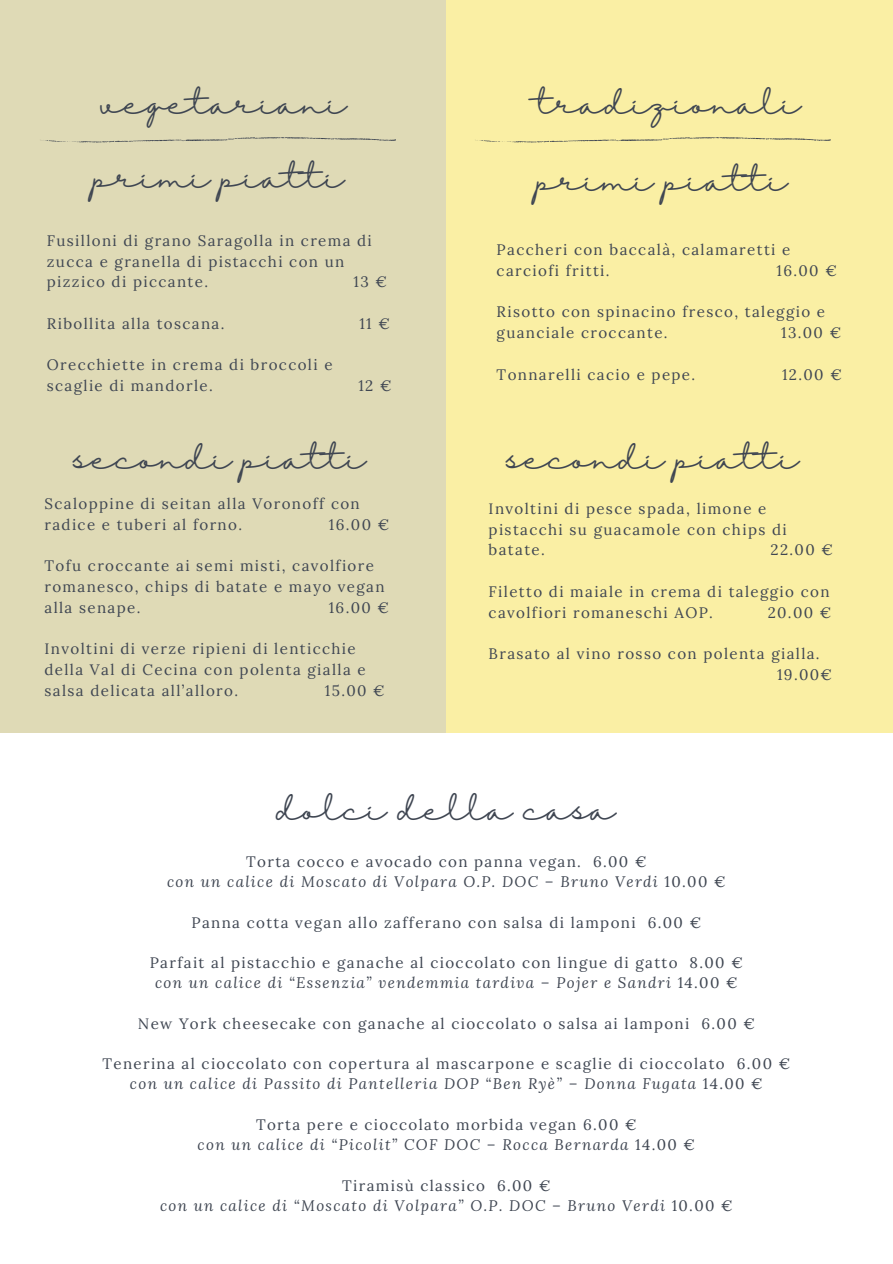
<style>
.page{position:relative;width:893px;height:1264px;background:#fff}
.page>*{position:absolute;margin:0;border:0;box-sizing:border-box;transform-origin:0 0}
.t1{font:30px "Halimun";color:#3f4652}
.t2{font:15.15px/20.7px "Lora";letter-spacing:.09em;color:#3f4652}
.t3{font:italic 15.15px/20.2px "Lora";letter-spacing:.09em;color:#3f4652;text-align:center}
.s1{font-style:normal}
.s2{font-style:italic}
</style>
<div class="page">
<div style="left:0;top:0;width:892px;height:734px;background:#dfdab6"></div>
<div style="left:0;top:733px;width:892px;height:529px;background:#fff"></div>
<div style="left:446px;top:0;width:446px;height:732px;background:#faefa4"></div>
<svg style="left:40px;top:137px;width:356px;height:6px"></svg>
<svg style="left:475px;top:137px;width:355px;height:6px"></svg>
<h1 class="t1" style="left:100px;top:86px;width:248px">vegetariani</h1>
<h1 class="t1" style="left:94px;top:160px;width:252px">primi piatti</h1>
<p class="t2" style="left:47px;top:230px;width:326px">Fusilloni di grano Saragolla in crema di zucca e granella di pistacchi con un pizzico di piccante.</p>
<p class="t2" style="left:353px;top:271px;width:35px">13 €</p>
<p class="t2" style="left:47px;top:313px;width:179px">Ribollita alla toscana.</p>
<p class="t2" style="left:359px;top:313px;width:32px">11 €</p>
<p class="t2" style="left:47px;top:354px;width:287px">Orecchiette in crema di broccoli e scaglie di mandorle.</p>
<p class="t2" style="left:358px;top:375px;width:35px">12 €</p>
<h1 class="t1" style="left:73px;top:441px;width:294px">secondi piatti</h1>
<p class="t2" style="left:44px;top:493px;width:317px">Scaloppine di seitan alla Voronoff con radice e tuberi al forno.</p>
<p class="t2" style="left:329px;top:513px;width:62px">16.00 €</p>
<p class="t2" style="left:44px;top:555px;width:341px">Tofu croccante ai semi misti, cavolfiore romanesco, chips di batate e mayo vegan alla senape.</p>
<p class="t2" style="left:329px;top:597px;width:62px">16.00 €</p>
<p class="t2" style="left:44px;top:638px;width:323px">Involtini di verze ripieni di lenticchie della Val di Cecina con polenta gialla e salsa delicata all’alloro.</p>
<p class="t2" style="left:325px;top:680px;width:61px">15.00 €</p>
<h1 class="t1" style="left:538px;top:86px;width:265px">tradizionali</h1>
<h1 class="t1" style="left:537px;top:163px;width:252px">primi piatti</h1>
<p class="t2" style="left:496px;top:239px;width:295px">Paccheri con baccalà, calamaretti e carciofi fritti.</p>
<p class="t2" style="left:776px;top:260px;width:62px">16.00 €</p>
<p class="t2" style="left:496px;top:301px;width:330px">Risotto con spinacino fresco, taleggio e guanciale croccante.</p>
<p class="t2" style="left:781px;top:322px;width:62px">13.00 €</p>
<p class="t2" style="left:496px;top:364px;width:200px">Tonnarelli cacio e pepe.</p>
<p class="t2" style="left:782px;top:364px;width:61px">12.00 €</p>
<h1 class="t1" style="left:506px;top:441px;width:294px">secondi piatti</h1>
<p class="t2" style="left:488px;top:498px;width:299px">Involtini di pesce spada, limone e pistacchi su guacamole con chips di batate.</p>
<p class="t2" style="left:770px;top:539px;width:64px">22.00 €</p>
<p class="t2" style="left:488px;top:581px;width:342px">Filetto di maiale in crema di taleggio con cavolfiori romaneschi AOP.</p>
<p class="t2" style="left:767px;top:602px;width:65px">20.00 €</p>
<p class="t2" style="left:777px;top:643px;width:57px;text-indent:-288px">Brasato al vino rosso con polenta gialla.<br>19.00€</p>
<h1 class="t1" style="left:276px;top:791px;width:341px">dolci della casa</h1>
<p class="t3" style="left:167px;top:850px;width:560px"><span class="s1">Torta cocco e avocado con panna vegan. 6.00 €<br></span>con un calice di Moscato di Volpara O.P. DOC – Bruno Verdi <span class="s1">10.00 €</span></p>
<p class="t2" style="left:191px;top:911px;width:511px">Panna cotta vegan allo zafferano con salsa di lamponi 6.00 €</p>
<p class="t2" style="left:150px;top:952px;width:594px;line-height:20.2px;text-align:center">Parfait al pistacchio e ganache al cioccolato con lingue di gatto 8.00 € <span class="s2">con un calice di “Essenzia” vendemmia tardiva – Pojer e Sandri</span> 14.00 €</p>
<p class="t2" style="left:138px;top:1012px;width:618px">New York cheesecake con ganache al cioccolato o salsa ai lamponi 6.00 €</p>
<p class="t2" style="left:102px;top:1053px;width:689px;line-height:20.2px;text-align:center">Tenerina al cioccolato con copertura al mascarpone e scaglie di cioccolato 6.00 € <span class="s2">con un calice di Passito di Pantelleria DOP “Ben Ryè” – Donna Fugata</span> 14.00 €</p>
<p class="t2" style="left:197px;top:1114px;width:499px;line-height:20.2px;text-align:center">Torta pere e cioccolato morbida vegan 6.00 €<br><span class="s2">con un calice di “Picolit” COF DOC – Rocca Bernarda</span> 14.00 €</p>
<p class="t3" style="left:160px;top:1174px;width:574px"><span class="s1">Tiramisù classico 6.00 €<br></span>con un calice di “Moscato di Volpara” O.P. DOC – Bruno Verdi <span class="s1">10.00 €</span></p>
</div>
